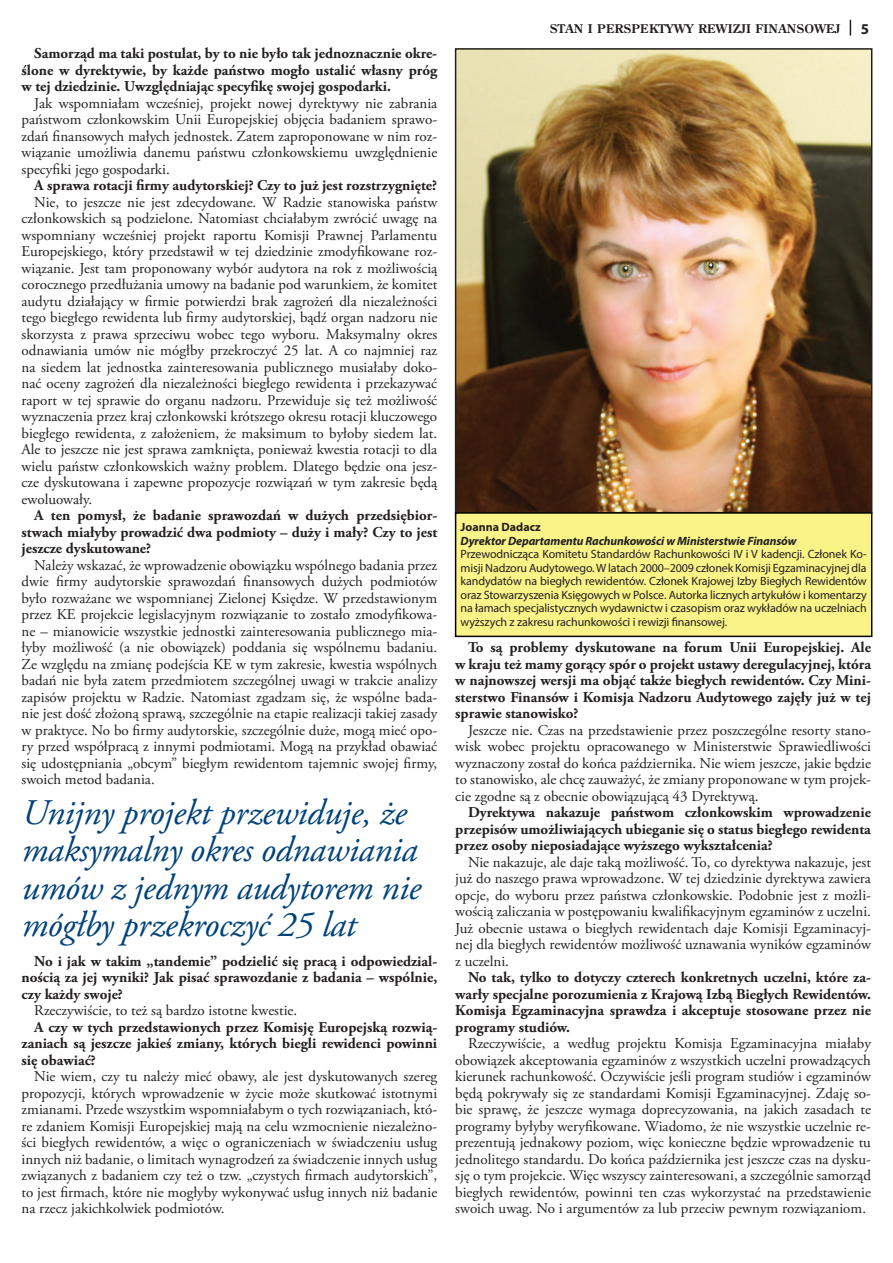
<style>
.page{position:relative;width:893px;height:1263px;background:#fff}
.page>*{position:absolute;margin:0;border:0;box-sizing:border-box;transform-origin:0 0}
.t1{font:italic 36px/37.5px "Adobe Garamond Pro";letter-spacing:-.01em;color:#004279}
.t2{font:15px/16.5px "Adobe Garamond Pro";color:#231f20;text-align:justify}
.t3{font:700 15px/16.5px "Adobe Garamond Pro";color:#231f20;text-align:justify}
.t4{font:700 15px "Myriad Pro";color:#231f20}
.t5{font:12px/13.5px "Myriad Pro";letter-spacing:-.01em;color:#231f20;text-align:justify}
.t6{font:italic 700 12px "Myriad Pro";letter-spacing:-.01em;color:#231f20}
.t7{font:700 12px "Century Old Style Std";letter-spacing:.02em;color:#231f20}
.t8{font:700 12px "Myriad Pro";color:#231f20}
</style>
<div class="page">
<svg style="left:850px;top:20px;width:1px;height:16px"></svg>
<img style="left:458px;top:51px;width:411px;height:459px">
<div style="left:455px;top:48px;width:417px;height:465px;border:2px solid #231f20"></div>
<div style="left:456px;top:513px;width:416px;height:123px;background:#faf388"></div>
<div style="left:455px;top:512px;width:417px;height:125px;border:2px solid #040503"></div>
<p class="t3" style="left:22px;top:46px;width:417px;text-indent:13px">Samorząd ma taki postulat, by to nie było tak jednoznacznie okre&shy;ślone w dyrektywie, by każde państwo mogło ustalić własny próg w tej dziedzinie. Uwzględniając specyfikę swojej gospodarki.</p>
<p class="t2" style="left:22px;top:95px;width:417px;text-indent:13px">Jak wspomniałam wcześniej, projekt nowej dyrektywy nie zabrania państwom członkowskim Unii Europejskiej objęcia badaniem sprawo&shy;zdań finansowych małych jednostek. Zatem zaproponowane w nim roz&shy;wiązanie umożliwia danemu państwu członkowskiemu uwzględnienie specyfiki jego gospodarki.</p>
<p class="t3" style="left:34px;top:178px;width:404px">A sprawa rotacji firmy audytorskiej? Czy to już jest rozstrzygnięte?</p>
<p class="t2" style="left:22px;top:194px;width:417px;text-indent:13px">Nie, to jeszcze nie jest zdecydowane. W Radzie stanowiska państw członkowskich są podzielone. Natomiast chciałabym zwrócić uwagę na wspomniany wcześniej projekt raportu Komisji Prawnej Parlamentu Europejskiego, który przedstawił w tej dziedzinie zmodyfikowane roz&shy;wiązanie. Jest tam proponowany wybór audytora na rok z możliwością corocznego przedłużania umowy na badanie pod warunkiem, że komitet audytu działający w firmie potwierdzi brak zagrożeń dla niezależności tego biegłego rewidenta lub firmy audytorskiej, bądź organ nadzoru nie skorzysta z prawa sprzeciwu wobec tego wyboru. Maksymalny okres odnawiania umów nie mógłby przekroczyć 25 lat. A co najmniej raz na siedem lat jednostka zainteresowania publicznego musiałaby doko&shy;nać oceny zagrożeń dla niezależności biegłego rewidenta i przekazywać raport w tej sprawie do organu nadzoru. Przewiduje się też możliwość wyznaczenia przez kraj członkowski krótszego okresu rotacji kluczowego biegłego rewidenta, z założeniem, że maksimum to byłoby siedem lat.<br>Ale to jeszcze nie jest sprawa zamknięta, ponieważ kwestia rotacji to dla wielu państw członkowskich ważny problem. Dlatego będzie ona jesz&shy;cze dyskutowana i zapewne propozycje rozwiązań w tym zakresie będą ewoluowały.</p>
<p class="t3" style="left:22px;top:508px;width:417px;text-indent:13px">A ten pomysł, że badanie sprawozdań w dużych przedsiębior&shy;stwach miałyby prowadzić dwa podmioty – duży i mały? Czy to jest jeszcze dyskutowane?</p>
<p class="t2" style="left:22px;top:557px;width:417px;text-indent:13px">Należy wskazać, że wprowadzenie obowiązku wspólnego badania przez dwie firmy audytorskie sprawozdań finansowych dużych podmiotów było rozważane we wspomnianej Zielonej Księdze. W przedstawionym przez KE projekcie legislacyjnym rozwiązanie to zostało zmodyfikowa&shy;ne – mianowicie wszystkie jednostki zainteresowania publicznego mia&shy;łyby możliwość (a nie obowiązek) poddania się wspólnemu badaniu.<br>Ze względu na zmianę podejścia KE w tym zakresie, kwestia wspólnych badań nie była zatem przedmiotem szczególnej uwagi w trakcie analizy zapisów projektu w Radzie. Natomiast zgadzam się, że wspólne bada&shy;nie jest dość złożoną sprawą, szczególnie na etapie realizacji takiej zasady w praktyce. No bo firmy audytorskie, szczególnie duże, mogą mieć opo&shy;ry przed współpracą z innymi podmiotami. Mogą na przykład obawiać się udostępniania „obcym” biegłym rewidentom tajemnic swojej firmy, swoich metod badania.</p>
<h1 class="t1" style="left:22px;top:794px;width:401px">Unijny projekt przewiduje, że maksymalny okres odnawiania umów z jednym audytorem nie mógłby przekroczyć 25 lat</h1>
<p class="t3" style="left:22px;top:953px;width:417px;text-indent:13px">No i jak w takim „tandemie” podzielić się pracą i odpowiedzial&shy;nością za jej wyniki? Jak pisać sprawozdanie z badania – wspólnie, czy każdy swoje?</p>
<p class="t2" style="left:34px;top:1003px;width:264px">Rzeczywiście, to też są bardzo istotne kwestie.</p>
<p class="t3" style="left:22px;top:1019px;width:417px;text-indent:13px">A czy w tych przedstawionych przez Komisję Europejską rozwią&shy;zaniach są jeszcze jakieś zmiany, których biegli rewidenci powinni się obawiać?</p>
<p class="t2" style="left:22px;top:1069px;width:417px;text-indent:13px">Nie wiem, czy tu należy mieć obawy, ale jest dyskutowanych szereg propozycji, których wprowadzenie w życie może skutkować istotnymi zmianami. Przede wszystkim wspomniałabym o tych rozwiązaniach, któ&shy;re zdaniem Komisji Europejskiej mają na celu wzmocnienie niezależno&shy;ści biegłych rewidentów, a więc o ograniczeniach w świadczeniu usług innych niż badanie, o limitach wynagrodzeń za świadczenie innych usług związanych z badaniem czy też o tzw. „czystych firmach audytorskich”, to jest firmach, które nie mogłyby wykonywać usług innych niż badanie na rzecz jakichkolwiek podmiotów.</p>
<p class="t7" style="left:550px;top:21px;width:292px">STAN I PERSPEKTYWY REWIZJI FINANSOWEJ</p>
<p class="t4" style="left:861px;top:19px;width:10px">5</p>
<p class="t8" style="left:461px;top:519px;width:82px">Joanna Dadacz</p>
<p class="t6" style="left:461px;top:533px;width:337px">Dyrektor Departamentu Rachunkowości w Ministerstwie Finansów</p>
<p class="t5" style="left:461px;top:547px;width:408px">Przewodnicząca Komitetu Standardów Rachunkowości IV i V kadencji. Członek Ko&shy;misji Nadzoru Audytowego. W latach 2000–2009 członek Komisji Egzaminacyjnej dla kandydatów na biegłych rewidentów. Członek Krajowej Izby Biegłych Rewidentów oraz Stowarzyszenia Księgowych w Polsce. Autorka licznych artykułów i komentarzy na łamach specjalistycznych wydawnictw i czasopism oraz wykładów na uczelniach wyższych z zakresu rachunkowości i rewizji finansowej.</p>
<p class="t3" style="left:455px;top:639px;width:417px;text-indent:13px">To są problemy dyskutowane na forum Unii Europejskiej. Ale w kraju też mamy gorący spór o projekt ustawy deregulacyjnej, która w najnowszej wersji ma objąć także biegłych rewidentów. Czy Mini&shy;sterstwo Finansów i Komisja Nadzoru Audytowego zajęły już w tej sprawie stanowisko?</p>
<p class="t2" style="left:455px;top:722px;width:417px;text-indent:13px">Jeszcze nie. Czas na przedstawienie przez poszczególne resorty stano&shy;wisk wobec projektu opracowanego w Ministerstwie Sprawiedliwości wyznaczony został do końca października. Nie wiem jeszcze, jakie będzie to stanowisko, ale chcę zauważyć, że zmiany proponowane w tym projek&shy;cie zgodne są z obecnie obowiązującą 43 Dyrektywą.</p>
<p class="t3" style="left:455px;top:804px;width:417px;text-indent:13px">Dyrektywa nakazuje państwom członkowskim wprowadzenie przepisów umożliwiających ubieganie się o status biegłego rewidenta przez osoby nieposiadające wyższego wykształcenia?</p>
<p class="t2" style="left:455px;top:854px;width:417px;text-indent:13px">Nie nakazuje, ale daje taką możliwość. To, co dyrektywa nakazuje, jest już do naszego prawa wprowadzone. W tej dziedzinie dyrektywa zawiera opcje, do wyboru przez państwa członkowskie. Podobnie jest z możli&shy;wością zaliczania w postępowaniu kwalifikacyjnym egzaminów z uczelni.<br>Już obecnie ustawa o biegłych rewidentach daje Komisji Egzaminacyj&shy;nej dla biegłych rewidentów możliwość uznawania wyników egzaminów z uczelni.</p>
<p class="t3" style="left:455px;top:969px;width:417px;text-indent:13px">No tak, tylko to dotyczy czterech konkretnych uczelni, które za&shy;warły specjalne porozumienia z Krajową Izbą Biegłych Rewidentów.<br>Komisja Egzaminacyjna sprawdza i akceptuje stosowane przez nie programy studiów.</p>
<p class="t2" style="left:455px;top:1036px;width:417px;text-indent:13px">Rzeczywiście, a według projektu Komisja Egzaminacyjna miałaby obowiązek akceptowania egzaminów z wszystkich uczelni prowadzących kierunek rachunkowość. Oczywiście jeśli program studiów i egzaminów będą pokrywały się ze standardami Komisji Egzaminacyjnej. Zdaję so&shy;bie sprawę, że jeszcze wymaga doprecyzowania, na jakich zasadach te programy byłyby weryfikowane. Wiadomo, że nie wszystkie uczelnie re&shy;prezentują jednakowy poziom, więc konieczne będzie wprowadzenie tu jednolitego standardu. Do końca października jest jeszcze czas na dysku&shy;sję o tym projekcie. Więc wszyscy zainteresowani, a szczególnie samorząd biegłych rewidentów, powinni ten czas wykorzystać na przedstawienie swoich uwag. No i argumentów za lub przeciw pewnym rozwiązaniom.</p>
</div>
